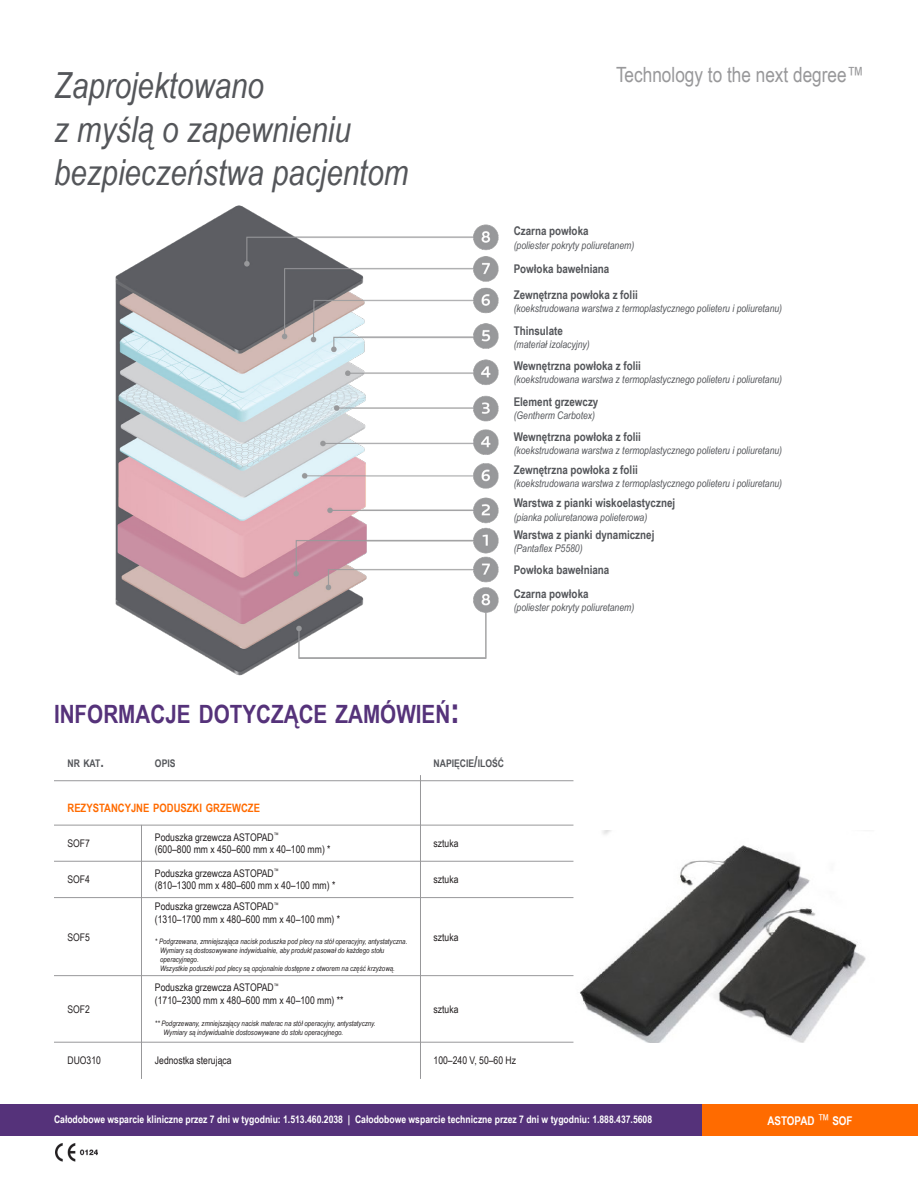
<style>
.page{position:relative;width:918px;height:1188px;background:#fff}
.page>*{position:absolute;margin:0;border:0;box-sizing:border-box;transform-origin:0 0}
.Paragraph_Style_2{font:italic 36px/43.5px "Arial Narrow";color:#54565a}
.Paragraph_Style_2-2{font:700 25.2px "Arial Narrow";color:#55327a}
.t1{font:21px "Arial Narrow";color:#98989a}
.Paragraph_Style_5{font:700 12px "Arial Narrow";color:#54565a}
.t2{font:700 12px "Arial Narrow";color:#fff}
.t3{font:700 11.55px "Arial Narrow";color:#ff6b00}
.Paragraph_Style_4{font:italic 10.5px "Arial Narrow";color:#54565a}
.t4{font:10.5px/12.6px "Arial Narrow";color:#231f20}
.t5{font:700 10.5px "Arial Narrow";color:#fff}
.t6{font:700 10.5px "Arial Narrow";color:#54565a}
.t7{font:italic 7.5px/9px "Arial Narrow";color:#231f20}
.s1{font-size:36px}
.s2{font-size:15px}
.s3{font-weight:400;font-size:15px}
</style>
<div class="page">
<img style="left:554px;top:831px;width:312px;height:211px">
<hr style="left:420px;top:775px;width:1px;height:304px;background:#98989a">
<hr style="left:141px;top:825px;width:1px;height:254px;background:#98989a">
<hr style="left:54px;top:780px;width:519px;height:1px;background:#98989a">
<hr style="left:54px;top:825px;width:519px;height:1px;background:#98989a">
<hr style="left:54px;top:861px;width:519px;height:1px;background:#98989a">
<img style="left:115px;top:205px;width:384px;height:471px">
<hr style="left:54px;top:897px;width:519px;height:1px;background:#98989a">
<hr style="left:54px;top:975px;width:519px;height:1px;background:#98989a">
<hr style="left:54px;top:1042px;width:519px;height:1px;background:#98989a">
<div style="left:702px;top:1104px;width:216px;height:31px;background:#ff6b00"></div>
<div style="left:0;top:1104px;width:702px;height:31px;background:#55327a"></div>
<img style="left:55px;top:1143px;width:42px;height:19px">
<p class="Paragraph_Style_2" style="left:54px;top:63px;width:356px">Zaprojektowano<br>z myślą o zapewnieniu bezpieczeństwa pacjentom</p>
<p class="t1" style="left:616px;top:59px;width:249px">Technology to the next degree™</p>
<p class="Paragraph_Style_5" style="left:514px;top:222px;width:76px">Czarna powłoka</p>
<p class="Paragraph_Style_4" style="left:514px;top:238px;width:122px">(poliester pokryty poliuretanem)</p>
<p class="Paragraph_Style_5" style="left:514px;top:260px;width:97px">Powłoka bawełniana</p>
<p class="Paragraph_Style_5" style="left:514px;top:285px;width:126px">Zewnętrzna powłoka z folii</p>
<p class="Paragraph_Style_4" style="left:514px;top:301px;width:270px">(koekstrudowana warstwa z termoplastycznego polieteru i poliuretanu)</p>
<p class="Paragraph_Style_5" style="left:514px;top:322px;width:51px">Thinsulate</p>
<p class="Paragraph_Style_4" style="left:514px;top:337px;width:78px">(materiał izolacyjny)</p>
<p class="Paragraph_Style_5" style="left:514px;top:356px;width:129px">Wewnętrzna powłoka z folii</p>
<p class="Paragraph_Style_4" style="left:514px;top:372px;width:270px">(koekstrudowana warstwa z termoplastycznego polieteru i poliuretanu)</p>
<p class="Paragraph_Style_5" style="left:514px;top:393px;width:86px">Element grzewczy</p>
<p class="Paragraph_Style_4" style="left:514px;top:408px;width:83px">(Gentherm Carbotex)</p>
<p class="Paragraph_Style_5" style="left:514px;top:427px;width:129px">Wewnętrzna powłoka z folii</p>
<p class="Paragraph_Style_4" style="left:514px;top:443px;width:270px">(koekstrudowana warstwa z termoplastycznego polieteru i poliuretanu)</p>
<p class="Paragraph_Style_5" style="left:514px;top:461px;width:126px">Zewnętrzna powłoka z folii</p>
<p class="Paragraph_Style_4" style="left:514px;top:476px;width:270px">(koekstrudowana warstwa z termoplastycznego polieteru i poliuretanu)</p>
<p class="Paragraph_Style_5" style="left:514px;top:494px;width:163px">Warstwa z pianki wiskoelastycznej</p>
<p class="Paragraph_Style_4" style="left:514px;top:510px;width:135px">(pianka poliuretanowa polieterowa)</p>
<p class="Paragraph_Style_5" style="left:514px;top:526px;width:142px">Warstwa z pianki dynamicznej</p>
<p class="Paragraph_Style_4" style="left:514px;top:541px;width:70px">(Pantaflex P5580)</p>
<p class="Paragraph_Style_5" style="left:514px;top:561px;width:97px">Powłoka bawełniana</p>
<p class="Paragraph_Style_5" style="left:514px;top:585px;width:76px">Czarna powłoka</p>
<p class="Paragraph_Style_4" style="left:514px;top:600px;width:122px">(poliester pokryty poliuretanem)</p>
<p class="Paragraph_Style_2-2" style="left:54px;top:695px;width:408px">INFORMACJE DOTYCZĄCE ZAMÓWIEŃ<span class="s1">:</span></p>
<p class="t6" style="left:68px;top:756px;width:38px">NR KAT<span class="s2">.</span></p>
<p class="t6" style="left:155px;top:756px;width:22px">OPIS</p>
<p class="t6" style="left:434px;top:756px;width:72px">NAPIĘCIE<span class="s2">/</span>ILOŚĆ</p>
<p class="t3" style="left:68px;top:799px;width:194px">REZYSTANCYJNE PODUSZKI GRZEWCZE</p>
<p class="t4" style="left:68px;top:837px;width:24px">SOF7</p>
<p class="t4" style="left:155px;top:830px;width:177px">Poduszka grzewcza ASTOPAD<sup>™<br></sup>(600–800 mm x 450–600 mm x 40–100 mm) *</p>
<p class="t4" style="left:434px;top:837px;width:26px">sztuka</p>
<p class="t4" style="left:68px;top:873px;width:24px">SOF4</p>
<p class="t4" style="left:155px;top:866px;width:182px">Poduszka grzewcza ASTOPAD<sup>™<br></sup>(810–1300 mm x 480–600 mm x 40–100 mm) *</p>
<p class="t4" style="left:68px;top:930px;width:24px">SOF5</p>
<p class="t4" style="left:68px;top:1003px;width:24px">SOF2</p>
<p class="t4" style="left:155px;top:900px;width:187px">Poduszka grzewcza ASTOPAD<sup>™<br></sup>(1310–1700 mm x 480–600 mm x 40–100 mm) *</p>
<p class="t7" style="left:160px;top:937px;width:249px;text-indent:-5px">* Podgrzewana, zmniejszająca nacisk poduszka pod plecy na stół operacyjny, antystatyczna.<br>Wymiary są dostosowywane indywidualnie, aby produkt pasował do każdego stołu operacyjnego.</p>
<p class="t7" style="left:160px;top:964px;width:236px">Wszystkie poduszki pod plecy są opcjonalnie dostępne z otworem na część krzyżową.</p>
<p class="t4" style="left:155px;top:981px;width:190px">Poduszka grzewcza ASTOPAD<sup>™<br></sup>(1710–2300 mm x 480–600 mm x 40–100 mm) **</p>
<p class="t7" style="left:155px;top:1018px;width:222px">** Podgrzewany, zmniejszający nacisk materac na stół operacyjny, antystatyczny.</p>
<p class="t7" style="left:164px;top:1027px;width:181px">Wymiary są indywidualnie dostosowywane do stołu operacyjnego.</p>
<p class="t4" style="left:434px;top:873px;width:26px">sztuka</p>
<p class="t4" style="left:434px;top:930px;width:26px">sztuka</p>
<p class="t4" style="left:434px;top:1003px;width:26px">sztuka</p>
<p class="t4" style="left:68px;top:1054px;width:35px">DUO310</p>
<p class="t4" style="left:155px;top:1054px;width:78px">Jednostka sterująca</p>
<p class="t4" style="left:434px;top:1054px;width:84px">100–240 V, 50–60 Hz</p>
<p class="t5" style="left:54px;top:1111px;width:600px">Całodobowe wsparcie kliniczne przez 7 dni w tygodniu: 1.513.460.2038 | Całodobowe wsparcie techniczne przez 7 dni w tygodniu: 1.888.437.5608</p>
<p class="t2" style="left:767px;top:1112px;width:87px">ASTOPAD <span class="s3">™</span> SOF</p>
</div>
